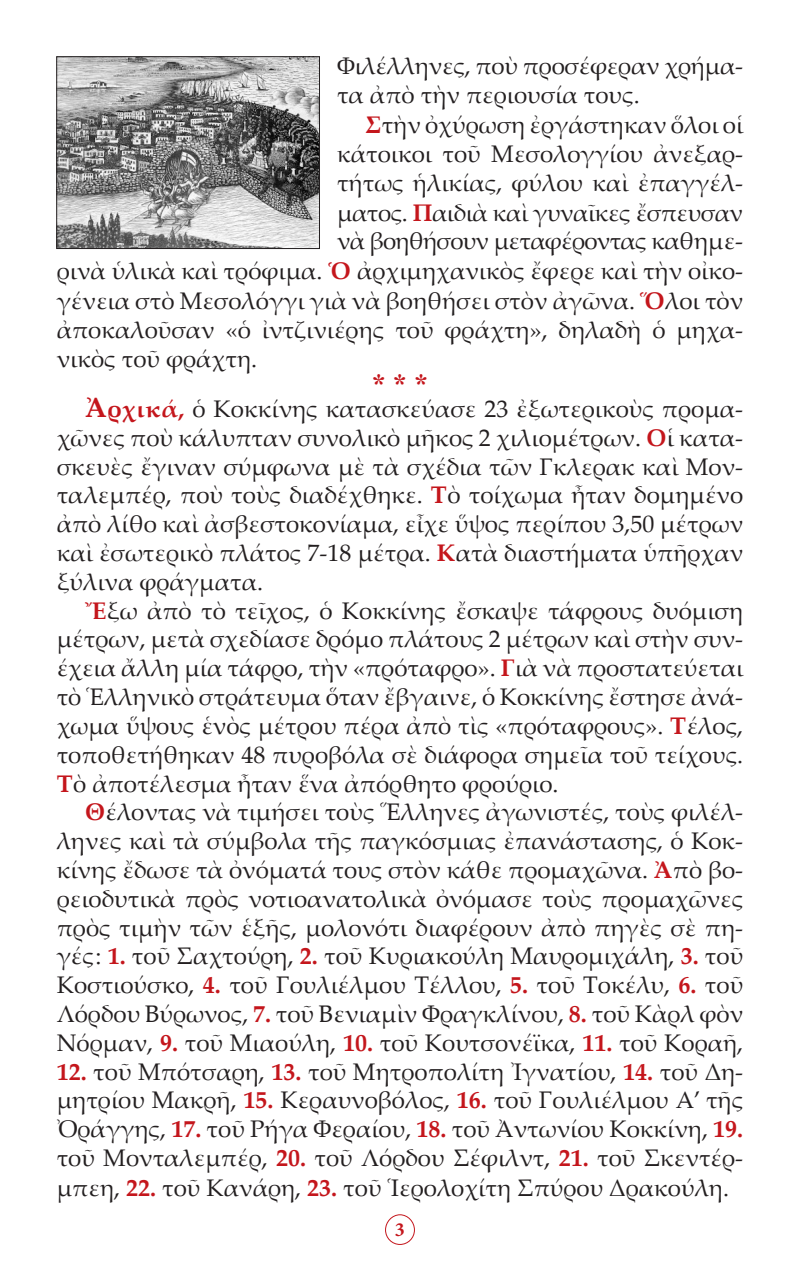
<style>
.page{position:relative;width:800px;height:1270px;background:#fff}
.page>*{position:absolute;margin:0;border:0;box-sizing:border-box;transform-origin:0 0}
.Asteriskoi{font:28px "CTOS New Times Bold Test 1";color:#c4161c}
.t1{font:24px/28.8px "Palatino Linotype";color:#231f20;text-align:justify}
.t2{font:700 20px "Minion Pro";color:#c4161c}
.s1{font-weight:700;color:#c4161c}
.s2{font-weight:700;font-size:28px;color:#c4161c}
</style>
<div class="page">
<div style="left:385px;top:1214px;width:30px;height:31px;border:1px solid #c4161c;border-radius:50%"></div>
<img style="left:58px;top:58px;width:260px;height:189px">
<div style="left:56px;top:56px;width:264px;height:193px;border:1px solid #231f20"></div>
<p class="t1" style="left:337px;top:51px;width:408px">Φιλέλληνες, ποὺ προσέφεραν χρήμα&shy;τα ἀπὸ τὴν περιουσία τους.</p>
<p class="t1" style="left:337px;top:109px;width:408px;text-indent:28px"><span class="s1">Σ</span>τὴν ὀχύρωση ἐργάστηκαν ὅλοι οἱ κάτοικοι τοῦ Μεσολογγίου ἀνεξαρ&shy;τήτως ἡλικίας, φύλου καὶ ἐπαγγέλ&shy;ματος. <span class="s1">Π</span>αιδιὰ καὶ γυναῖκες ἔσπευσαν</p>
<p class="t1" style="left:57px;top:226px;width:688px;line-height:29.4px;text-indent:280px">νὰ βοηθήσουν μεταφέροντας καθημε&shy;ρινὰ ὑλικὰ καὶ τρόφιμα. <span class="s1">Ὁ</span> ἀρχιμηχανικὸς ἔφερε καὶ τὴν οἰκο&shy;γένεια στὸ Μεσολόγγι γιὰ νὰ βοηθήσει στὸν ἀγῶνα. <span class="s1">Ὅ</span>λοι τὸν ἀποκαλοῦσαν «ὁ ἰντζινιέρης τοῦ φράχτη», δηλαδὴ ὁ μηχα&shy;νικὸς τοῦ φράχτη.</p>
<p class="Asteriskoi" style="left:372px;top:368px;width:57px">* * *</p>
<p class="t1" style="left:57px;top:394px;width:688px;text-indent:28px"><span class="s2">Ἀ</span><span class="s1">ρχικά,</span> ὁ Κοκκίνης κατασκεύασε 23 ἐξωτερικοὺς προμα&shy;χῶνες ποὺ κάλυπταν συνολικὸ μῆκος 2 χιλιομέτρων. <span class="s1">Ο</span>ἱ κατα&shy;σκευὲς ἔγιναν σύμφωνα μὲ τὰ σχέδια τῶν Γκλερακ καὶ Μον&shy;ταλεμπέρ, ποὺ τοὺς διαδέχθηκε. <span class="s1">Τ</span>ὸ τοίχωμα ἦταν δομημένο ἀπὸ λίθο καὶ ἀσβεστοκονίαμα, εἶχε ὕψος περίπου 3,50 μέτρων καὶ ἐσωτερικὸ πλάτος 7-18 μέτρα. <span class="s1">Κ</span>ατὰ διαστήματα ὑπῆρχαν ξύλινα φράγματα.</p>
<p class="t1" style="left:57px;top:595px;width:688px;text-indent:28px"><span class="s1">Ἔ</span>ξω ἀπὸ τὸ τεῖχος, ὁ Κοκκίνης ἔσκαψε τάφρους δυόμιση μέτρων, μετὰ σχεδίασε δρόμο πλάτους 2 μέτρων καὶ στὴν συν&shy;έχεια ἄλλη μία τάφρο, τὴν «πρόταφρο». <span class="s1">Γ</span>ιὰ νὰ προστατεύεται τὸ Ἑλληνικὸ στράτευμα ὅταν ἔβγαινε, ὁ Κοκκίνης ἔστησε ἀνά&shy;χωμα ὕψους ἑνὸς μέτρου πέρα ἀπὸ τὶς «πρόταφρους». <span class="s1">Τ</span>έλος, τοποθετήθηκαν 48 πυροβόλα σὲ διάφορα σημεῖα τοῦ τείχους.<br><span class="s1">Τ</span>ὸ ἀποτέλεσμα ἦταν ἕνα ἀπόρθητο φρούριο.</p>
<p class="t1" style="left:85px;top:797px;width:660px"><span class="s1">Θ</span>έλοντας νὰ τιμήσει τοὺς Ἕλληνες ἀγωνιστές, τοὺς φιλέλ-</p>
<p class="t1" style="left:57px;top:826px;width:688px">ληνες καὶ τὰ σύμβολα τῆς παγκόσμιας ἐπανάστασης, ὁ Κοκ&shy;κίνης ἔδωσε τὰ ὀνόματά τους στὸν κάθε προμαχῶνα. <span class="s1">Ἀ</span>πὸ βο&shy;ρειοδυτικὰ πρὸς νοτιοανατολικὰ ὀνόμασε τοὺς προμαχῶνες πρὸς τιμὴν τῶν ἑξῆς, μολονότι διαφέρουν ἀπὸ πηγὲς σὲ πη&shy;γές: <span class="s1">1.</span> τοῦ Σαχτούρη, <span class="s1">2.</span> τοῦ Κυριακούλη Μαυρομιχάλη, <span class="s1">3.</span> τοῦ Κοστιούσκο, <span class="s1">4.</span> τοῦ Γουλιέλμου Τέλλου, <span class="s1">5.</span> τοῦ Τοκέλυ, <span class="s1">6.</span> τοῦ Λόρδου Βύρωνος, <span class="s1">7.</span> τοῦ Βενιαμὶν Φραγκλίνου, <span class="s1">8.</span> τοῦ Κὰρλ φὸν Νόρμαν, <span class="s1">9.</span> τοῦ Μιαούλη, <span class="s1">10.</span> τοῦ Κουτσονέϊκα, <span class="s1">11.</span> τοῦ Κοραῆ,</p>
<p class="t1" style="left:57px;top:1056px;width:688px"><span class="s1">12.</span> τοῦ Μπότσαρη, <span class="s1">13.</span> τοῦ Μητροπολίτη Ἰγνατίου, <span class="s1">14.</span> τοῦ Δη&shy;μητρίου Μακρῆ, <span class="s1">15.</span> Κεραυνοβόλος, <span class="s1">16.</span> τοῦ Γουλιέλμου Α’ τῆς Ὀράγγης, <span class="s1">17.</span> τοῦ Ρήγα Φεραίου, <span class="s1">18.</span> τοῦ Ἀντωνίου Κοκκίνη, <span class="s1">19. </span>τοῦ Μονταλεμπέρ, <span class="s1">20.</span> τοῦ Λόρδου Σέφιλντ, <span class="s1">21.</span> τοῦ Σκεντέρ&shy;μπεη, <span class="s1">22.</span> τοῦ Κανάρη, <span class="s1">23.</span> τοῦ Ἱερολοχίτη Σπύρου Δρακούλη.</p>
<p class="t2" style="left:395px;top:1216px;width:11px">3</p>
</div>
